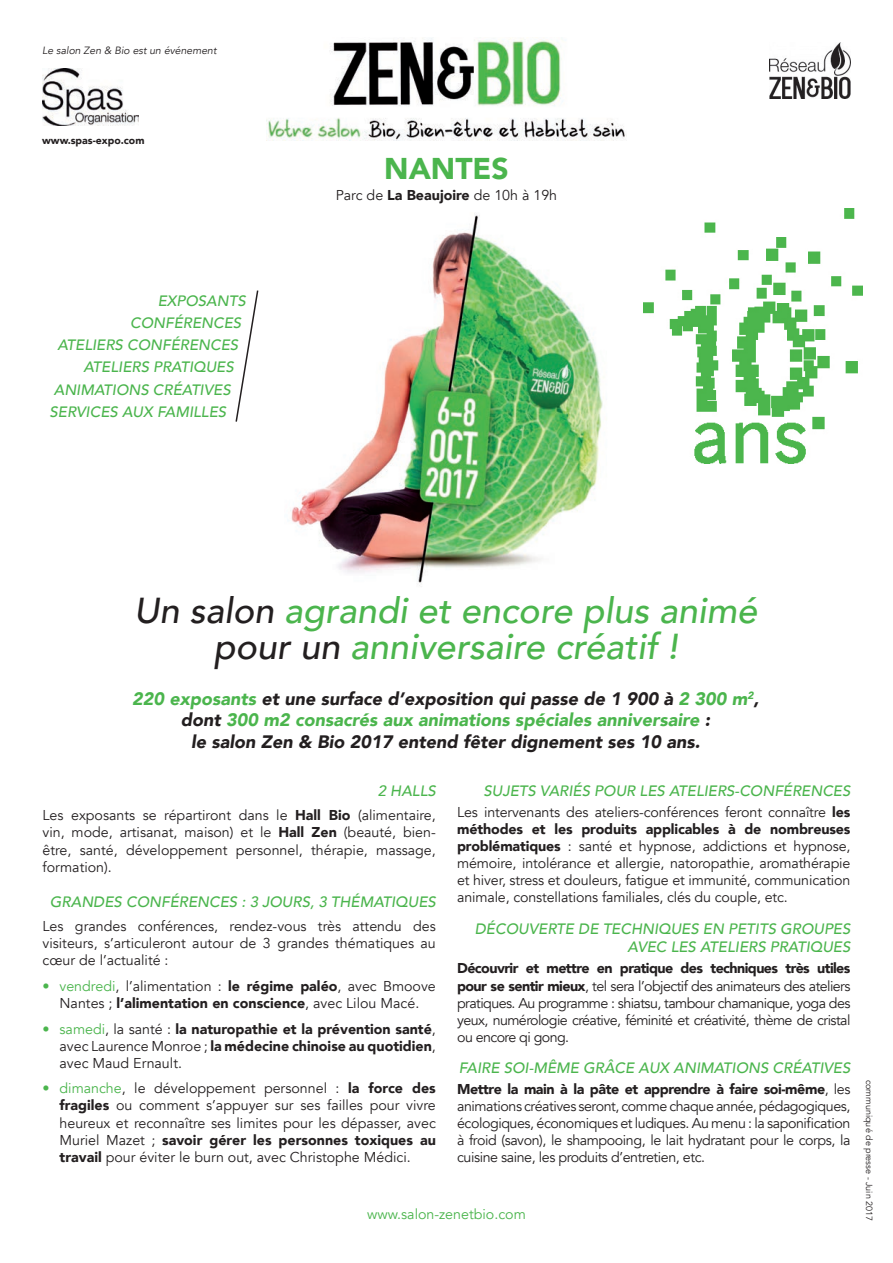
<style>
.page{position:relative;width:893px;height:1263px;background:#fff}
.page>*{position:absolute;margin:0;border:0;box-sizing:border-box;transform-origin:0 0}
.t1{font:italic 500 36px/36px "Avenir";color:#4bb54d;text-align:center}
.t2{font:900 30px "Avenir";color:#4bb54d}
.t3{font:italic 900 18px/21.6px "Avenir";color:#231f20;text-align:center}
.t4{font:italic 500 15px/18px "Avenir";color:#4bb54d;text-align:right}
.t5{font:14.25px/17.1px "Avenir";color:#231f20;text-align:justify}
.t6{font:900 14.25px/17.1px "Avenir";color:#231f20;text-align:justify}
.t7{font:14.25px "Avenir";color:#4bb54d}
.t8{font:italic 10.5px "Avenir";color:#231f20}
.t9{font:900 10.5px "Avenir";color:#231f20}
.t10{font:9px "Avenir";color:#231f20}
.s1{font-weight:900}
.s2{color:#231f20}
.s3{color:#4bb54d}
.s4{font-weight:400;color:#4bb54d}
.s5{font-weight:400}
</style>
<div class="page">
<img style="left:643px;top:209px;width:219px;height:254px">
<img style="left:266px;top:38px;width:359px;height:103px">
<img style="left:770px;top:43px;width:81px;height:56px">
<svg style="left:235px;top:290px;width:24px;height:132px"></svg>
<img style="left:42px;top:68px;width:96px;height:57px">
<img style="left:290px;top:213px;width:313px;height:373px">
<p class="t8" style="left:42px;top:44px;width:176px">Le salon Zen &amp; Bio est un événement</p>
<p class="t9" style="left:42px;top:131px;width:104px">www.spas-expo.com</p>
<p class="t4" style="left:158px;top:292px;width:90px">EXPOSA NTS</p>
<p class="t4" style="left:130px;top:314px;width:113px">CONFÉRENCES</p>
<p class="t4" style="left:57px;top:336px;width:182px">ATELIERS CONFÉRENCES</p>
<p class="t4" style="left:83px;top:358px;width:152px">ATELIERS PRATIQUES</p>
<p class="t4" style="left:54px;top:381px;width:178px">A NIMATIONS CRÉATIVES</p>
<p class="t4" style="left:50px;top:403px;width:178px">SERVICES A UX FAMILLES</p>
<h2 class="t2" style="left:384px;top:143px;width:126px">nantes</h2>
<p class="t5" style="left:336px;top:187px;width:223px">Parc de <span class="s1">La Beaujoire</span> de 10h à 19h</p>
<h1 class="t1" style="left:134px;top:593px;width:624px"><span class="s2">UN SALON</span> AGRANDI ET ENCORE PLUS ANIMÉ<br><span class="s2">POUR UN</span> ANNIVERSAIRE CRÉATIF !</h1>
<p class="t3" style="left:132px;top:687px;width:628px"><span class="s3">220 exposants</span> et une surface d’exposition qui passe de 1 900 à <span class="s3">2 300 m</span><sup>2</sup>, dont <span class="s3">300 m2 consacrés aux animations spéciales anniversaire</span> :<br>le salon Zen &amp; Bio 2017 entend fêter dignement ses 10 ans.</p>
<p class="t4" style="left:378px;top:782px;width:60px">2 HALLS</p>
<p class="t5" style="left:43px;top:807px;width:395px">Les exposants se répartiront dans le <span class="s1">Hall Bio</span> (alimentaire, vin, mode, artisanat, maison) et le <span class="s1">Hall Zen</span> (beauté, bien&shy;être, santé, développement personnel, thérapie, massage, formation).</p>
<p class="t4" style="left:50px;top:893px;width:387px">GRA NDES CONFÉRENCES : 3 JOURS, 3 THÉMATIQUES</p>
<p class="t5" style="left:43px;top:918px;width:395px">Les grandes conférences, rendez-vous très attendu des visiteurs, s’articuleront autour de 3 grandes thématiques au cœur de l’actualité :</p>
<p class="t5" style="left:43px;top:978px;width:395px;text-align:center"><span class="s3">• vendredi</span>, l’alimentation : <span class="s1">le régime paléo</span>, avec Bmoove<br>Nantes ; <span class="s1">l’alimentation en conscience</span>, avec Lilou Macé.</p>
<p class="t6" style="left:60px;top:1020px;width:378px;text-indent:-17px"><span class="s4">• samedi</span><span class="s5">, la santé :</span> la naturopathie et la prévention santé<span class="s5">, avec Laurence Monroe ;</span> la médecine chinoise au quotidien<span class="s5">, avec Maud Ernault.</span></p>
<p class="t5" style="left:60px;top:1080px;width:378px;text-indent:-17px"><span class="s3">• dimanche</span>, le développement personnel : <span class="s1">la force des fragiles</span> ou comment s’appuyer sur ses failles pour vivre heureux et reconnaître ses limites pour les dépasser, avec Muriel Mazet ; <span class="s1">savoir gérer les personnes toxiques au travail</span> pour éviter le burn out, avec Christophe Médici.</p>
<p class="t4" style="left:484px;top:782px;width:368px">SUJETS VA RIÉS POUR LES ATELIERS-CONFÉRENCES</p>
<p class="t5" style="left:457px;top:804px;width:395px">Les intervenants des ateliers-conférences feront connaître <span class="s1">les méthodes et les produits applicables à de nombreuses problématiques</span> : santé et hypnose, addictions et hypnose, mémoire, intolérance et allergie, natoropathie, aromathérapie et hiver, stress et douleurs, fatigue et immunité, communication animale, constellations familiales, clés du couple, etc.</p>
<p class="t4" style="left:475px;top:920px;width:377px">DÉCOUVERTE DE TECHNIQUES EN PETITS GROUPES<br>AVEC LES ATELIERS PRATIQUES</p>
<p class="t5" style="left:457px;top:960px;width:395px"><span class="s1">Découvrir et mettre en pratique des techniques très utiles pour se sentir mieux</span>, tel sera l’objectif des animateurs des ateliers pratiques. Au programme : shiatsu, tambour chamanique, yoga des yeux, numérologie créative, féminité et créativité, thème de cristal ou encore qi gong.</p>
<p class="t4" style="left:459px;top:1059px;width:393px">FA IRE SOI-MÊME GRÂCE A UX A NIMATIONS CRÉATIVES</p>
<p class="t5" style="left:457px;top:1081px;width:395px"><span class="s1">Mettre la main à la pâte et apprendre à faire soi-même</span>, les animations créatives seront, comme chaque année, pédagogiques, écologiques, économiques et ludiques. Au menu : la saponification à froid (savon), le shampooing, le lait hydratant pour le corps, la cuisine saine, les produits d’entretien, etc.</p>
<p class="t7" style="left:367px;top:1206px;width:160px">www.salon-zenetbio.com</p>
<p class="t10" style="left:875px;top:1080px;width:143px;rotate:90deg">communiqué de presse - Juin 2017</p>
</div>
